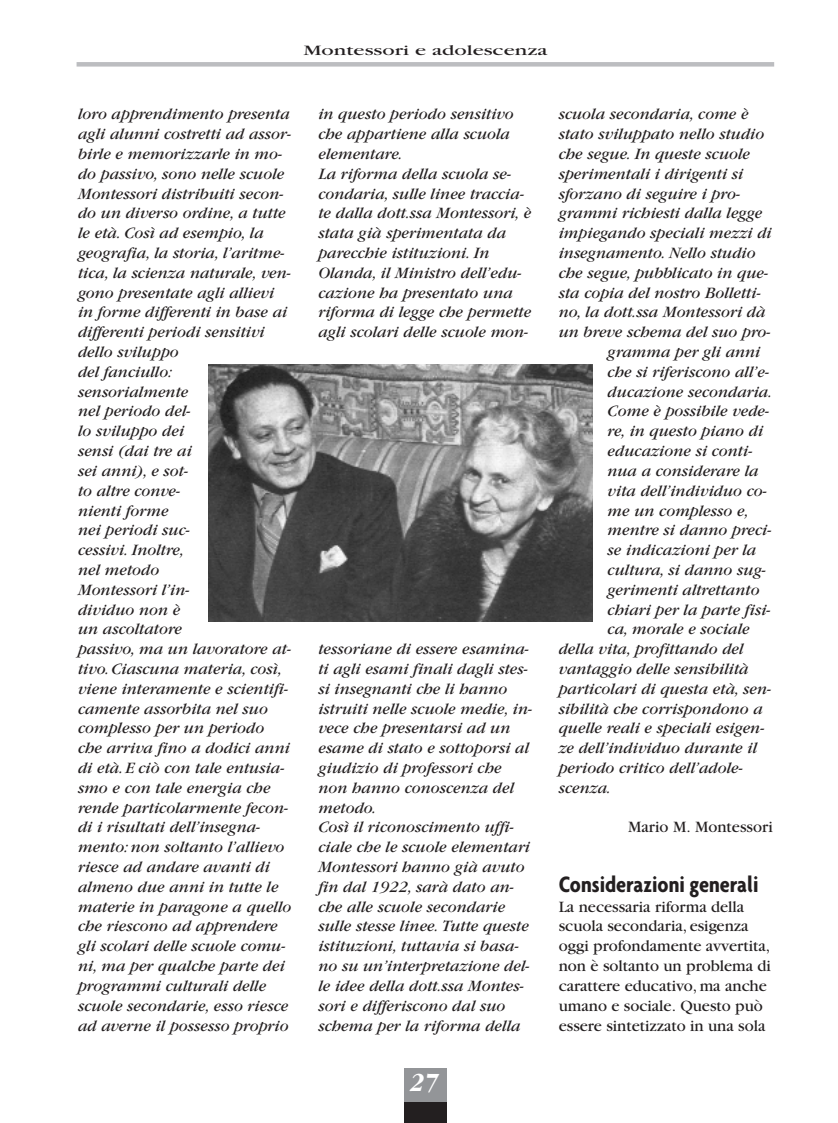
<style>
.page{position:relative;width:838px;height:1123px;background:#fff}
.page>*{position:absolute;margin:0;border:0;box-sizing:border-box;transform-origin:0 0}
.t1{font:italic 700 27px "Garamond";color:#fff;scale:.9 1}
.t2{font:700 condensed 24px "Agenda";color:#231f20}
.t3{font:italic 16.5px/19.8px "Garamond";color:#231f20}
.t4{font:16.5px/19.8px "Garamond";color:#231f20}
.t5{font:15px "Garamond";color:#231f20;scale:1.5 1}
</style>
<div class="page">
<div style="left:404px;top:1068px;width:42px;height:34px;background:#939598"></div>
<div style="left:404px;top:1102px;width:42px;height:21px;background:#231f20"></div>
<div style="left:77px;top:62px;width:697px;height:5px;background:#bcbdc0"></div>
<img style="left:208px;top:365px;width:384px;height:256px">
<p class="t5" style="left:303px;top:45px;width:164px">Montessori e adolescenza</p>
<p class="t3" style="left:78px;top:106px;width:215px">loro apprendimento presenta agli alunni costretti ad assor&shy;birle e memorizzarle in mo&shy;do passivo, sono nelle scuole<br>Montessori distribuiti secon&shy;do un diverso ordine, a tutte le età. Così ad esempio, la geografia, la storia, l’aritme&shy;tica, la scienza naturale, ven&shy;gono presentate agli allievi in forme differenti in base ai differenti periodi sensitivi dello sviluppo<br>del fanciullo:<br>sensorialmente<br>nel periodo del-<br>lo sviluppo dei<br>sensi (dai tre ai<br>sei anni), e sot-<br>to altre conve-<br>nienti forme<br>nei periodi suc-<br>cessivi. Inoltre,<br>nel metodo<br>Montessori l’in-<br>dividuo non è<br>un ascoltatore<br>passivo, ma un lavoratore at&shy;tivo.Ciascuna materia, così, viene interamente e scientifi&shy;camente assorbita nel suo complesso per un periodo che arriva fino a dodici anni di età. E ciò con tale entusia&shy;smo e con tale energia che rende particolarmente fecon&shy;di i risultati dell’insegna&shy;mento: non soltanto l’allievo riesce ad andare avanti di almeno due anni in tutte le materie in paragone a quello che riescono ad apprendere gli scolari delle scuole comu&shy;ni, ma per qualche parte dei programmi culturali delle scuole secondarie, esso riesce ad averne il possesso proprio</p>
<p class="t3" style="left:318px;top:106px;width:214px">in questo periodo sensitivo che appartiene alla scuola elementare.<br>La riforma della scuola se&shy;condaria, sulle linee traccia&shy;te dalla dott.ssa Montessori, è stata già sperimentata da parecchie istituzioni. In<br>Olanda, il Ministro dell’edu&shy;cazione ha presentato una riforma di legge che permette agli scolari delle scuole mon-</p>
<p class="t3" style="left:318px;top:640px;width:215px">tessoriane di essere esamina&shy;ti agli esami finali dagli stes&shy;si insegnanti che li hanno istruiti nelle scuole medie, in&shy;vece che presentarsi ad un esame di stato e sottoporsi al giudizio di professori che non hanno conoscenza del metodo.<br>Così il riconoscimento uffi&shy;ciale che le scuole elementari<br>Montessori hanno già avuto fin dal 1922, sarà dato an&shy;che alle scuole secondarie sulle stesse linee. Tutte queste istituzioni, tuttavia si basa&shy;no su un’interpretazione del&shy;le idee della dott.ssa Montes&shy;sori e differiscono dal suo schema per la riforma della</p>
<h1 class="t1" style="left:412px;top:1066px;width:32px">27</h1>
<p class="t3" style="left:559px;top:106px;width:191px">scuola secondaria, come è</p>
<p class="t3" style="left:559px;top:126px;width:207px">stato sviluppato nello studio</p>
<p class="t3" style="left:559px;top:145px;width:193px">che segue. In queste scuole</p>
<p class="t3" style="left:559px;top:165px;width:186px">sperimentali i dirigenti si</p>
<p class="t3" style="left:559px;top:185px;width:183px">sforzano di seguire i pro-</p>
<p class="t3" style="left:559px;top:205px;width:205px">grammi richiesti dalla legge</p>
<p class="t3" style="left:559px;top:225px;width:214px">impiegando speciali mezzi di</p>
<p class="t3" style="left:559px;top:244px;width:198px">insegnamento. Nello studio</p>
<p class="t3" style="left:559px;top:264px;width:211px">che segue, pubblicato in que-</p>
<p class="t3" style="left:559px;top:284px;width:203px">sta copia del nostro Bolletti-</p>
<p class="t3" style="left:559px;top:304px;width:208px">no, la dott.ssa Montessori dà</p>
<p class="t3" style="left:559px;top:324px;width:213px">un breve schema del suo pro-</p>
<p class="t3" style="left:607px;top:343px;width:154px">gramma per gli anni</p>
<p class="t3" style="left:607px;top:363px;width:163px">che si riferiscono all’e-</p>
<p class="t3" style="left:607px;top:383px;width:166px">ducazione secondaria.</p>
<p class="t3" style="left:607px;top:403px;width:163px">Come è possibile vede-</p>
<p class="t3" style="left:607px;top:423px;width:157px">re, in questo piano di</p>
<p class="t3" style="left:607px;top:442px;width:146px">educazione si conti-</p>
<p class="t3" style="left:607px;top:462px;width:152px">nua a considerare la</p>
<p class="t3" style="left:607px;top:482px;width:161px">vita dell’individuo co-</p>
<p class="t3" style="left:607px;top:502px;width:142px">me un complesso e,</p>
<p class="t3" style="left:607px;top:522px;width:165px">mentre si danno preci-</p>
<p class="t3" style="left:607px;top:541px;width:150px">se indicazioni per la</p>
<p class="t3" style="left:607px;top:561px;width:160px">cultura, si danno sug-</p>
<p class="t3" style="left:607px;top:581px;width:153px">gerimenti altrettanto</p>
<p class="t3" style="left:607px;top:601px;width:164px">chiari per la parte fisi-</p>
<p class="t3" style="left:607px;top:621px;width:144px">ca, morale e sociale</p>
<p class="t3" style="left:559px;top:640px;width:186px">della vita, profittando del</p>
<p class="t3" style="left:559px;top:660px;width:191px">vantaggio delle sensibilità</p>
<p class="t3" style="left:559px;top:680px;width:214px">particolari di questa età, sen-</p>
<p class="t3" style="left:559px;top:700px;width:206px">sibilità che corrispondono a</p>
<p class="t3" style="left:559px;top:720px;width:207px">quelle reali e speciali esigen-</p>
<p class="t3" style="left:559px;top:739px;width:200px">ze dell’individuo durante il</p>
<p class="t3" style="left:559px;top:759px;width:186px">periodo critico dell’adole-</p>
<p class="t3" style="left:559px;top:779px;width:54px">scenza.</p>
<p class="t4" style="left:628px;top:819px;width:146px">Mario M. Montessori</p>
<h2 class="t2" style="left:559px;top:869px;width:201px">Considerazioni generali</h2>
<p class="t4" style="left:559px;top:898px;width:214px">La necessaria riforma della scuola secondaria, esigenza oggi profondamente avvertita, non è soltanto un problema di carattere educativo, ma anche umano e sociale. Questo può essere sintetizzato in una sola</p>
</div>
